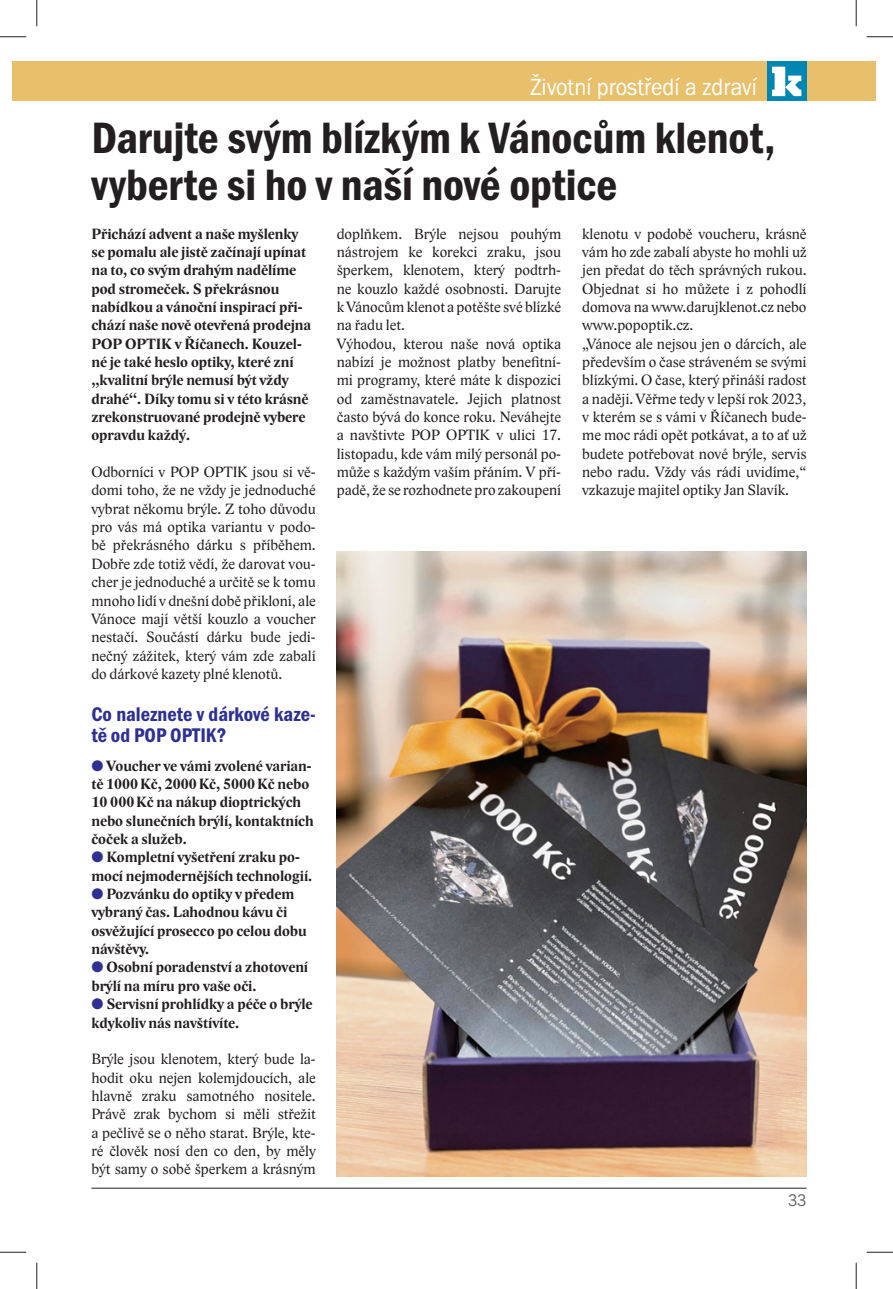
<style>
.page{position:relative;width:893px;height:1289px;background:#fff}
.page>*{position:absolute;margin:0;border:0;box-sizing:border-box;transform-origin:0 0}
.t1{font:600 condensed 45.5px/47.2px "Franklin Gothic Itc TCE";color:#231f20}
.t2{font:24.5px "Franklin Gothic Itc TCE";color:#fff;scale:.9 1}
.t3{font:600 condensed 20.47px/21px "Franklin Gothic Itc TCE";color:#2e3092}
.t4{font:17.5px "Franklin Gothic Itc TCE";color:#636466;scale:.9 1}
.t5{font:15.22px/18.4px "Lido STF";color:#231f20;text-align:justify}
.t6{font:700 15.22px/18.4px "Lido STF";color:#231f20}
.s1{color:#2e3092}
</style>
<div class="page">
<div style="left:12px;top:62px;width:25px;height:39px;background:#e8c06c"></div>
<div style="left:37px;top:62px;width:838px;height:39px;background:#e8c06c"></div>
<div style="left:766px;top:62px;width:40px;height:39px;background:#0086b2"></div>
<svg style="left:771px;top:67px;width:30px;height:29px"></svg>
<hr style="left:91px;top:1188px;width:715px;height:1px;background:#231f20">
<img style="left:336px;top:551px;width:470px;height:626px">
<svg style="left:0;top:36px;width:26px;height:1px"></svg>
<svg style="left:866px;top:36px;width:26px;height:1px"></svg>
<svg style="left:0;top:1252px;width:26px;height:1px"></svg>
<svg style="left:866px;top:1252px;width:26px;height:1px"></svg>
<svg style="left:36px;top:0;width:1px;height:26px"></svg>
<svg style="left:36px;top:1263px;width:1px;height:26px"></svg>
<svg style="left:855px;top:0;width:1px;height:26px"></svg>
<svg style="left:855px;top:1263px;width:1px;height:26px"></svg>
<h2 class="t2" style="left:530px;top:77px;width:253px">Životní prostředí a zdraví</h2>
<h1 class="t1" style="left:91px;top:118px;width:685px">Darujte svým blízkým k Vánocům klenot, vyberte si ho v naší nové optice</h1>
<p class="t6" style="left:91px;top:226px;width:221px">Přichází advent a naše myšlenky se pomalu ale jistě začínají upínat na to, co svým drahým nadělíme pod stromeček. S překrásnou nabídkou a vánoční inspirací při&shy;chází naše nově otevřená prodejna<br>POP OPTIK v Říčanech. Kouzel&shy;né je také heslo optiky, které zní „kvalitní brýle nemusí být vždy drahé“. Díky tomu si v této krásně zrekonstruované prodejně vybere opravdu každý.</p>
<p class="t5" style="left:91px;top:464px;width:226px">Odborníci v POP OPTIK jsou si vě&shy;domi toho, že ne vždy je jednoduché vybrat někomu brýle. Z toho důvodu pro vás má optika variantu v podo&shy;bě překrásného dárku s příběhem.<br>Dobře zde totiž vědí, že darovat vou&shy;cher je jednoduché a určitě se k tomu mnoho lidí v dnešní době přikloní, ale Vánoce mají větší kouzlo a voucher nestačí. Součástí dárku bude jedi&shy;nečný zážitek, který vám zde zabalí do dárkové kazety plné klenotů.</p>
<h3 class="t3" style="left:91px;top:705px;width:226px">Co naleznete v dárkové kaze&shy;tě od POP OPTIK?</h3>
<p class="t6" style="left:91px;top:758px;width:223px"><span class="s1">●</span> Voucher ve vámi zvolené varian&shy;tě 1000 Kč, 2000 Kč, 5000 Kč nebo<br>10 000 Kč na nákup dioptrických nebo slunečních brýlí, kontaktních čoček a služeb.</p>
<p class="t6" style="left:91px;top:849px;width:222px"><span class="s1">●</span> Kompletní vyšetření zraku po&shy;mocí nejmodernějších technologií.</p>
<p class="t6" style="left:91px;top:886px;width:217px"><span class="s1">●</span> Pozvánku do optiky v předem vybraný čas. Lahodnou kávu či osvěžující prosecco po celou dobu návštěvy.</p>
<p class="t6" style="left:91px;top:960px;width:218px"><span class="s1">●</span> Osobní poradenství a zhotovení brýlí na míru pro vaše oči.</p>
<p class="t6" style="left:91px;top:996px;width:222px"><span class="s1">●</span> Servisní prohlídky a péče o brýle kdykoliv nás navštívíte.</p>
<p class="t5" style="left:91px;top:1051px;width:226px">Brýle jsou klenotem, který bude la&shy;hodit oku nejen kolemjdoucích, ale hlavně zraku samotného nositele.<br>Právě zrak bychom si měli střežit a pečlivě se o něho starat. Brýle, kte&shy;ré člověk nosí den co den, by měly být samy o sobě šperkem a krásným</p>
<p class="t5" style="left:336px;top:226px;width:226px;text-align:left">doplňkem. Brýle nejsou pouhým nástrojem ke korekci zraku, jsou šperkem, klenotem, který podtrh&shy;ne kouzlo každé osobnosti. Darujte k Vánocům klenot a potěšte své blízké na řadu let.<br>Výhodou, kterou naše nová optika nabízí je možnost platby benefitní&shy;mi programy, které máte k dispozici od zaměstnavatele. Jejich platnost často bývá do konce roku. Neváhejte a navštivte POP OPTIK v ulici 17. listopadu, kde vám milý personál po&shy;může s každým vaším přáním. V pří&shy;padě, že se rozhodnete pro zakoupení</p>
<p class="t5" style="left:582px;top:226px;width:226px;text-align:left">klenotu v podobě voucheru, krásně vám ho zde zabalí abyste ho mohli už jen předat do těch správných rukou.<br>Objednat si ho můžete i z pohodlí domova na www.darujklenot.cz nebo www.popoptik.cz.<br>„Vánoce ale nejsou jen o dárcích, ale především o čase stráveném se svými blízkými. O čase, který přináší radost a naději. Věřme tedy v lepší rok 2023, v kterém se s vámi v Říčanech bude&shy;me moc rádi opět potkávat, a to ať už budete potřebovat nové brýle, servis nebo radu. Vždy vás rádi uvidíme,“ vzkazuje majitel optiky Jan Slavík.</p>
<p class="t4" style="left:787px;top:1193px;width:22px">33</p>
</div>
